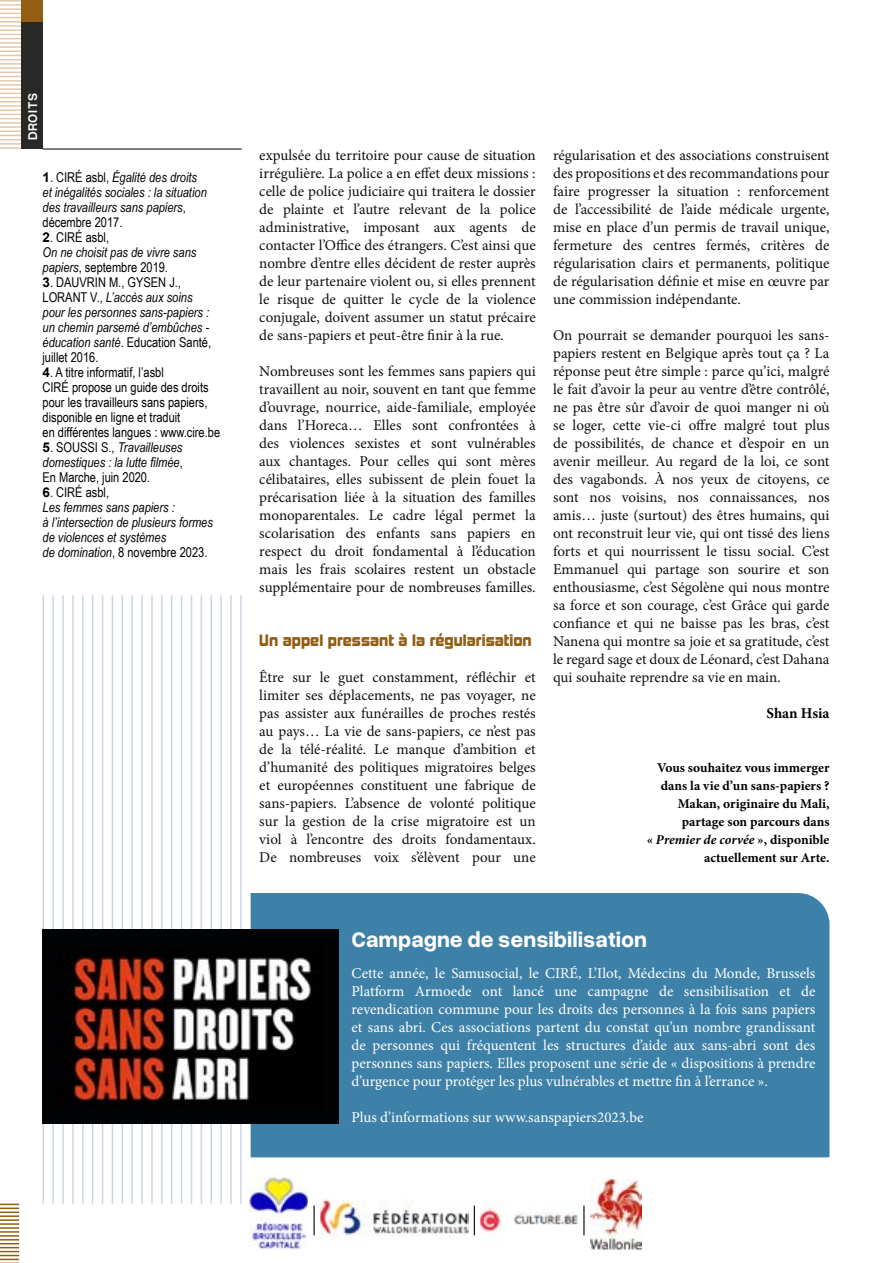
<style>
.page{position:relative;width:893px;height:1263px;background:#fff}
.page>*{position:absolute;margin:0;border:0;box-sizing:border-box;transform-origin:0 0}
.t1{font:700 22.5px "Overused Grotesk";color:#fff}
.t2{font:15px/18px "Minion Pro";color:#101010;text-align:justify}
.t3{font:15px/18px "Minion Pro";color:#fff;text-align:justify}
.t4{font:15px "Kimberley Bl";color:#935d14}
.t5{font:700 15px "Minion Pro";letter-spacing:-.005em;color:#000}
.t6{font:italic 13.5px/15px "Arial Narrow";color:#000}
.t7{font:700 13.5px/18px "Minion Pro";color:#000;text-align:right}
.t8{font:13.5px/15px "Arial Narrow";color:#000}
.t9{font:600 13.5px "Overused Grotesk";letter-spacing:.04em;color:#fff}
.s1{font-family:"Arial";font-weight:700;font-style:normal}
.s2{font-style:normal}
.s3{font-family:"Arial";font-weight:700}
.s4{font-style:italic}
</style>
<div class="page">
<img style="left:590px;top:1179px;width:51px;height:70px">
<img style="left:320px;top:1199px;width:148px;height:46px">
<img style="left:481px;top:1202px;width:97px;height:34px">
<hr style="left:474px;top:1205px;width:1px;height:30px;background:#000">
<hr style="left:314px;top:1205px;width:1px;height:30px;background:#000">
<hr style="left:583px;top:1205px;width:1px;height:30px;background:#000">
<img style="left:250px;top:1178px;width:58px;height:71px">
<hr style="left:0;top:0;width:21px;height:2px;background:#e1c8a9">
<hr style="left:0;top:4px;width:21px;height:2px;background:#e1c8a9">
<hr style="left:0;top:8px;width:21px;height:2px;background:#e1c8a9">
<svg style="left:0;top:13px;width:43px;height:136px"></svg>
<div style="left:21px;top:0;width:22px;height:21px;background:#935d14"></div>
<div style="left:251px;top:893px;width:578px;height:264px;background:#3e81a8"></div>
<svg style="left:0;top:1203px;width:19px;height:60px"></svg>
<hr style="left:240px;top:595px;width:2px;height:608px;background:#cbd6e4">
<hr style="left:230px;top:595px;width:2px;height:608px;background:#cbd6e4">
<hr style="left:220px;top:595px;width:2px;height:608px;background:#cbd6e4">
<hr style="left:210px;top:595px;width:2px;height:608px;background:#cbd6e4">
<hr style="left:201px;top:595px;width:1px;height:608px;background:#cbd6e4">
<hr style="left:191px;top:595px;width:1px;height:608px;background:#cbd6e4">
<hr style="left:181px;top:595px;width:1px;height:608px;background:#cbd6e4">
<hr style="left:171px;top:595px;width:1px;height:608px;background:#cbd6e4">
<hr style="left:161px;top:595px;width:2px;height:608px;background:#cbd6e4">
<hr style="left:151px;top:595px;width:2px;height:608px;background:#cbd6e4">
<hr style="left:141px;top:595px;width:2px;height:608px;background:#cbd6e4">
<hr style="left:131px;top:595px;width:2px;height:608px;background:#cbd6e4">
<hr style="left:122px;top:595px;width:1px;height:608px;background:#cbd6e4">
<hr style="left:112px;top:595px;width:1px;height:608px;background:#cbd6e4">
<hr style="left:102px;top:595px;width:1px;height:608px;background:#cbd6e4">
<hr style="left:92px;top:595px;width:1px;height:608px;background:#cbd6e4">
<hr style="left:82px;top:595px;width:2px;height:608px;background:#cbd6e4">
<hr style="left:72px;top:595px;width:2px;height:608px;background:#cbd6e4">
<hr style="left:62px;top:595px;width:2px;height:608px;background:#cbd6e4">
<hr style="left:52px;top:595px;width:2px;height:608px;background:#cbd6e4">
<hr style="left:43px;top:595px;width:1px;height:608px;background:#cbd6e4">
<div style="left:42px;top:929px;width:297px;height:195px;background:#020304"></div>
<img style="left:72px;top:956px;width:239px;height:146px">
<hr style="left:43px;top:149px;width:199px;height:1px;background:#000">
<p class="t9" style="left:22px;top:140px;width:48px;rotate:-90deg">DROITS</p>
<p class="t6" style="left:43px;top:170px;width:166px"><span class="s1">1</span><span class="s2">. CIRÉ asbl,</span> Égalité des droits et inégalités sociales : la situation des travailleurs sans papiers<span class="s2">, décembre 2017.</span></p>
<p class="t6" style="left:43px;top:230px;width:155px"><span class="s1">2</span><span class="s2">. CIRÉ asbl,<br></span>On ne choisit pas de vivre sans papiers<span class="s2">, septembre 2019.</span></p>
<p class="t6" style="left:43px;top:275px;width:170px"><span class="s1">3</span><span class="s2">. DAUVRIN M., GYSEN J.,<br>LORANT V.,</span> L’accès aux soins pour les personnes sans-papiers : un chemin parsemé d’embûches - éducation santé<span class="s2">. Education Santé, juillet 2016.</span></p>
<p class="t8" style="left:43px;top:365px;width:179px"><span class="s3">4</span>. A titre informatif, l’asbl<br>CIRÉ propose un guide des droits pour les travailleurs sans papiers, disponible en ligne et traduit<br>en différentes langues : www.cire.be</p>
<p class="t6" style="left:43px;top:440px;width:142px;text-align:justify"><span class="s1">5</span><span class="s2">. SOUSSI S.,</span> Travailleuses domestiques : la lutte filmée<span class="s2">, En Marche, juin 2020.</span></p>
<p class="t6" style="left:43px;top:485px;width:172px"><span class="s1">6</span><span class="s2">. CIRÉ asbl,<br></span>Les femmes sans papiers :<br>à l’intersection de plusieurs formes de violences et systèmes<br>de domination<span class="s2">, 8 novembre 2023.</span></p>
<p class="t2" style="left:259px;top:146px;width:278px">expulsée du territoire pour cause de situation irrégulière. La police a en effet deux missions : celle de police judiciaire qui traitera le dossier de plainte et l’autre relevant de la police administrative, imposant aux agents de contacter l’Office des étrangers. C’est ainsi que nombre d’entre elles décident de rester auprès de leur partenaire violent ou, si elles prennent le risque de quitter le cycle de la violence conjugale, doivent assumer un statut précaire de sans-papiers et peut-être finir à la rue.</p>
<p class="t2" style="left:259px;top:362px;width:278px">Nombreuses sont les femmes sans papiers qui travaillent au noir, souvent en tant que femme d’ouvrage, nourrice, aide-familiale, employée dans l’Horeca… Elles sont confrontées à des violences sexistes et sont vulnérables aux chantages. Pour celles qui sont mères célibataires, elles subissent de plein fouet la précarisation liée à la situation des familles monoparentales. Le cadre légal permet la scolarisation des enfants sans papiers en respect du droit fondamental à l’éducation mais les frais scolaires restent un obstacle supplémentaire pour de nombreuses familles.</p>
<p class="t4" style="left:259px;top:631px;width:274px">Un appel pressant à la régularisation</p>
<p class="t2" style="left:259px;top:668px;width:278px">Être sur le guet constamment, réfléchir et limiter ses déplacements, ne pas voyager, ne pas assister aux funérailles de proches restés au pays… La vie de sans-papiers, ce n’est pas de la télé-réalité. Le manque d’ambition et d’humanité des politiques migratoires belges et européennes constituent une fabrique de sans-papiers. L’absence de volonté politique sur la gestion de la crise migratoire est un viol à l’encontre des droits fondamentaux.<br>De nombreuses voix s’élèvent pour une</p>
<p class="t2" style="left:553px;top:146px;width:278px">régularisation et des associations construisent des propositions et des recommandations pour faire progresser la situation : renforcement de l’accessibilité de l’aide médicale urgente, mise en place d’un permis de travail unique, fermeture des centres fermés, critères de régularisation clairs et permanents, politique de régularisation définie et mise en œuvre par une commission indépendante.</p>
<p class="t2" style="left:553px;top:326px;width:278px">On pourrait se demander pourquoi les sans&shy;papiers restent en Belgique après tout ça ? La réponse peut être simple : parce qu’ici, malgré le fait d’avoir la peur au ventre d’être contrôlé, ne pas être sûr d’avoir de quoi manger ni où se loger, cette vie-ci offre malgré tout plus de possibilités, de chance et d’espoir en un avenir meilleur. Au regard de la loi, ce sont des vagabonds. À nos yeux de citoyens, ce sont nos voisins, nos connaissances, nos amis… juste (surtout) des êtres humains, qui ont reconstruit leur vie, qui ont tissé des liens forts et qui nourrissent le tissu social. C’est Emmanuel qui partage son sourire et son enthousiasme, c’est Ségolène qui nous montre sa force et son courage, c’est Grâce qui garde confiance et qui ne baisse pas les bras, c’est Nanena qui montre sa joie et sa gratitude, c’est le regard sage et doux de Léonard, c’est Dahana qui souhaite reprendre sa vie en main.</p>
<p class="t5" style="left:766px;top:702px;width:64px">Shan Hsia</p>
<p class="t7" style="left:647px;top:758px;width:184px">Vous souhaitez vous immerger dans la vie d’un sans-papiers ?<br>Makan, originaire du Mali, partage son parcours dans<br>« <span class="s4">Premier de corvée</span> », disponible actuellement sur Arte.</p>
<h1 class="t1" style="left:351px;top:922px;width:297px">Campagne de sensibilisation</h1>
<p class="t3" style="left:351px;top:964px;width:465px">Cette année, le Samusocial, le CIRÉ, L’Ilot, Médecins du Monde, Brussels Platform Armoede ont lancé une campagne de sensibilisation et de revendication commune pour les droits des personnes à la fois sans papiers et sans abri. Ces associations partent du constat qu’un nombre grandissant de personnes qui fréquentent les structures d’aide aux sans-abri sont des personnes sans papiers. Elles proposent une série de « dispositions à prendre d’urgence pour protéger les plus vulnérables et mettre fin à l’errance ».</p>
<p class="t3" style="left:351px;top:1108px;width:293px">Plus d’informations sur www.sanspapiers2023.be</p>
</div>
